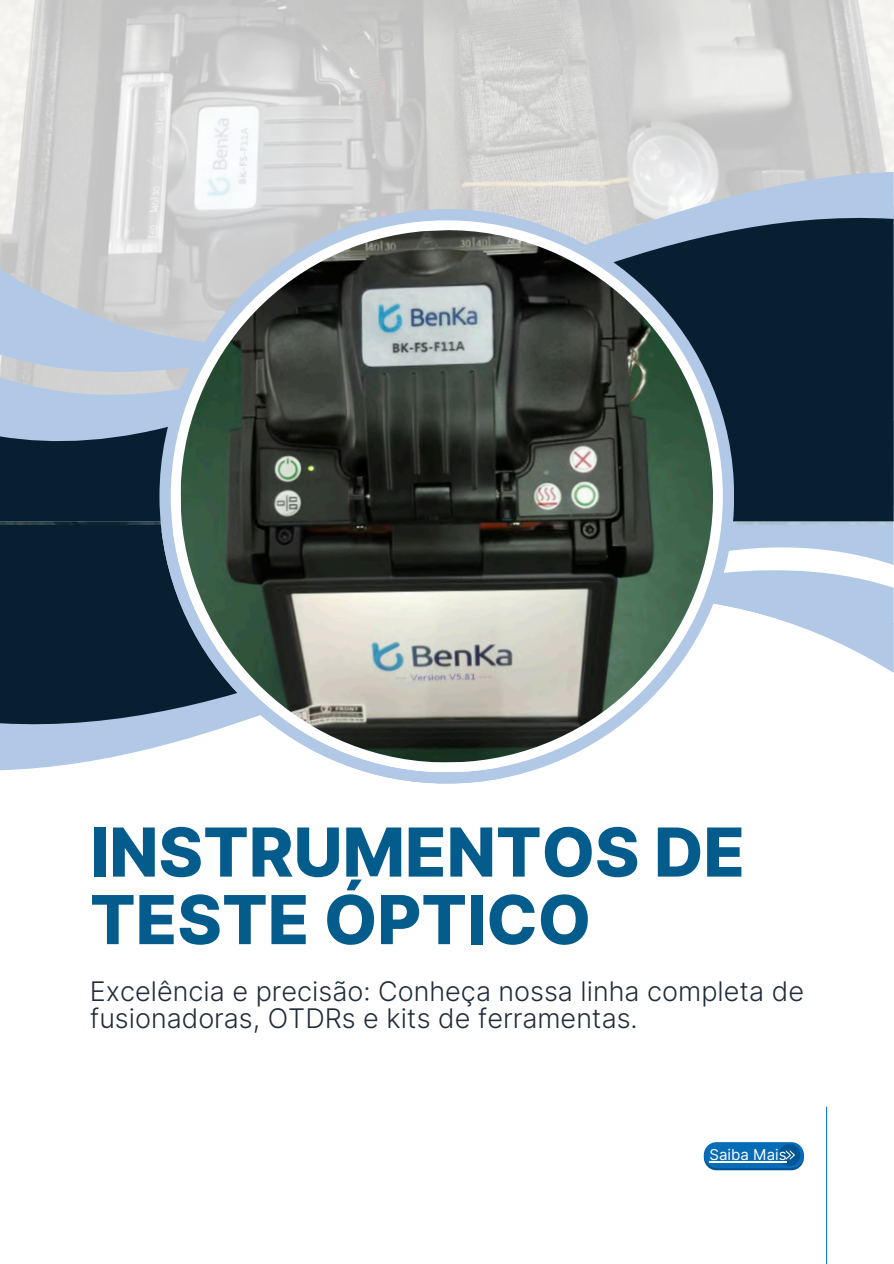
<style>
.page{position:relative;width:894px;height:1264px;background:#fff}
.page>*{position:absolute;margin:0;border:0;box-sizing:border-box;transform-origin:0 0}
.t1{font:800 67.5px/67.5px "Inter";color:#045c8c}
.t2{font:300 27px/27px "Inter";color:#212c3a}
.t3{font:15px "Inter";color:#fff}
</style>
<div class="page">
<svg style="left:0;top:737px;width:159px;height:33px;fill:#b1c9e6"></svg>
<svg style="left:0;top:524px;width:893px;height:213px;fill:#072031"></svg>
<svg style="left:733px;top:543px;width:160px;height:129px"></svg>
<img style="left:0;top:0;width:893px;height:524px">
<svg style="left:0;top:172px;width:893px;height:33px;background:#d4d8db"></svg>
<svg style="left:0;top:205px;width:893px;height:316px;background:#384d5d"></svg>
<svg style="left:0;top:269px;width:159px;height:129px;background:#bfccdb"></svg>
<svg style="left:159px;top:209px;width:574px;height:538px;background:#a6b2bd"></svg>
<svg style="left:161px;top:315px;width:366px;height:468px"></svg>
<svg style="left:171px;top:220px;width:551px;height:552px"></svg>
<svg style="left:173px;top:322px;width:447px;height:450px"></svg>
<img style="left:177px;top:227px;width:539px;height:538px">
<hr style="left:825px;top:1106px;width:1px;height:157px;background:#127ce5">
<svg style="left:703px;top:1142px;width:100px;height:28px;background:#1e75b7"></svg>
<hr style="left:709px;top:1161px;width:77px;height:1px;background:#fff">
<p class="t1" style="left:90px;top:818px;width:656px">INSTRUMENTOS DE<br>TESTE ÓPTICO</p>
<p class="t2" style="left:90px;top:977px;width:715px">Excelência e precisão: Conheça nossa linha completa de fusionadoras, OTDRs e kits de ferramentas.</p>
<p class="t3" style="left:709px;top:1145px;width:79px">Saiba Mais</p>
</div>
